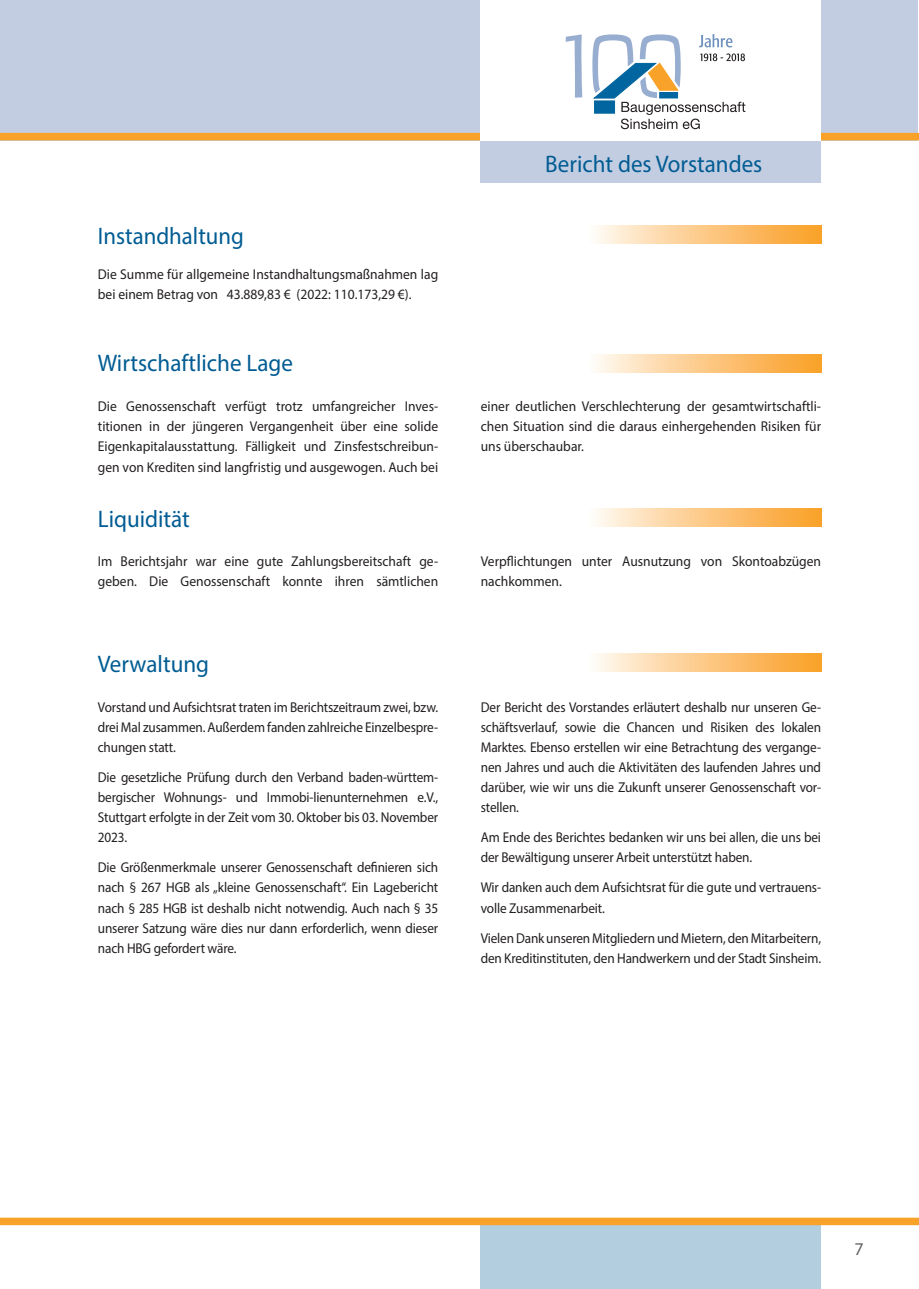
<style>
.page{position:relative;width:919px;height:1289px;background:#fff}
.page>*{position:absolute;margin:0;border:0;box-sizing:border-box;transform-origin:0 0}
.t1{font:24px "Myriad Pro";color:#015c93;scale:.96 1}
.t2{font:24px "Myriad Pro";color:#015c93;scale:.95 1}
.t3{font:18px "Myriad Pro";color:#636366}
.t4{font:14.25px/20.1px "Myriad Pro";letter-spacing:-.01em;color:#231f20;text-align:justify;scale:.93 1}
.t5{font:14.25px/20.2px "Myriad Pro";letter-spacing:-.01em;color:#231f20;scale:.95 1}
</style>
<div class="page">
<div style="left:0;top:0;width:917px;height:141px;background:#c3cde1"></div>
<div style="left:0;top:133px;width:918px;height:7px;background:#f9a229"></div>
<div style="left:480px;top:140px;width:341px;height:43px;background:#c3cde1"></div>
<div style="left:480px;top:0;width:341px;height:140px;background:#fff"></div>
<div style="left:480px;top:1225px;width:341px;height:63px;background:#b3cede"></div>
<div style="left:0;top:1217px;width:918px;height:8px;background:#f9a229"></div>
<svg style="left:565px;top:34px;width:17px;height:64px"></svg>
<svg style="left:592px;top:34px;width:153px;height:95px"></svg>
<div style="left:587px;top:354px;width:234px;height:18px;background:linear-gradient(to right,#fffaf4,#fa9e23)"></div>
<div style="left:587px;top:653px;width:234px;height:18px;background:linear-gradient(to right,#fffaf4,#fa9e23)"></div>
<div style="left:587px;top:225px;width:234px;height:18px;background:linear-gradient(to right,#fffaf4,#fa9e23)"></div>
<div style="left:587px;top:508px;width:234px;height:18px;background:linear-gradient(to right,#fffaf4,#fa9e23)"></div>
<h1 class="t2" style="left:98px;top:221px;width:155px">Instandhaltung</h1>
<p class="t5" style="left:98px;top:264px;width:360px">Die Summe für allgemeine Instandhaltungsmaßnahmen lag bei einem Betrag von 43.889,83 € (2022: 110.173,29 €).</p>
<h1 class="t1" style="left:98px;top:348px;width:205px">Wirtschaftliche Lage</h1>
<h1 class="t1" style="left:545px;top:149px;width:228px">Bericht des Vorstandes</h1>
<p class="t5" style="left:98px;top:395px;width:360px;text-align:justify">Die Genossenschaft verfügt trotz umfangreicher Inves&shy;titionen in der jüngeren Vergangenheit über eine solide Eigenkapitalausstattung. Fälligkeit und Zinsfestschreibun&shy;gen von Krediten sind langfristig und ausgewogen. Auch bei</p>
<p class="t5" style="left:480px;top:395px;width:360px;text-align:justify">einer deutlichen Verschlechterung der gesamtwirtschaftli&shy;chen Situation sind die daraus einhergehenden Risiken für uns überschaubar.</p>
<h1 class="t1" style="left:98px;top:504px;width:97px">Liquidität</h1>
<p class="t5" style="left:98px;top:550px;width:360px">Im Berichtsjahr war eine gute Zahlungsbereitschaft ge&shy;geben. Die Genossenschaft konnte ihren sämtlichen</p>
<p class="t5" style="left:480px;top:550px;width:360px">Verpflichtungen unter Ausnutzung von Skontoabzügen nachkommen.</p>
<h1 class="t1" style="left:98px;top:649px;width:117px">Verwaltung</h1>
<p class="t4" style="left:98px;top:696px;width:367px">Vorstand und Aufsichtsrat traten im Berichtszeitraum zwei, bzw. drei Mal zusammen. Außerdem fanden zahlreiche Einzelbespre&shy;chungen statt.</p>
<p class="t4" style="left:98px;top:766px;width:367px">Die gesetzliche Prüfung durch den Verband baden-württem&shy;bergischer Wohnungs- und Immobi-lienunternehmen e.V., Stuttgart erfolgte in der Zeit vom 30. Oktober bis 03. November 2023.</p>
<p class="t4" style="left:98px;top:857px;width:367px">Die Größenmerkmale unserer Genossenschaft definieren sich nach § 267 HGB als „kleine Genossenschaft“. Ein Lagebericht nach § 285 HGB ist deshalb nicht notwendig. Auch nach § 35 unserer Satzung wäre dies nur dann erforderlich, wenn dieser nach HBG gefordert wäre.</p>
<p class="t4" style="left:480px;top:696px;width:367px">Der Bericht des Vorstandes erläutert deshalb nur unseren Ge&shy;schäftsverlauf, sowie die Chancen und Risiken des lokalen Marktes. Ebenso erstellen wir eine Betrachtung des vergange&shy;nen Jahres und auch die Aktivitäten des laufenden Jahres und darüber, wie wir uns die Zukunft unserer Genossenschaft vor&shy;stellen.</p>
<p class="t4" style="left:480px;top:827px;width:367px">Am Ende des Berichtes bedanken wir uns bei allen, die uns bei der Bewältigung unserer Arbeit unterstützt haben.</p>
<p class="t4" style="left:480px;top:877px;width:367px">Wir danken auch dem Aufsichtsrat für die gute und vertrauens&shy;volle Zusammenarbeit.</p>
<p class="t4" style="left:480px;top:927px;width:367px">Vielen Dank unseren Mitgliedern und Mietern, den Mitarbeitern, den Kreditinstituten, den Handwerkern und der Stadt Sinsheim.</p>
<p class="t3" style="left:854px;top:1237px;width:11px">7</p>
</div>
